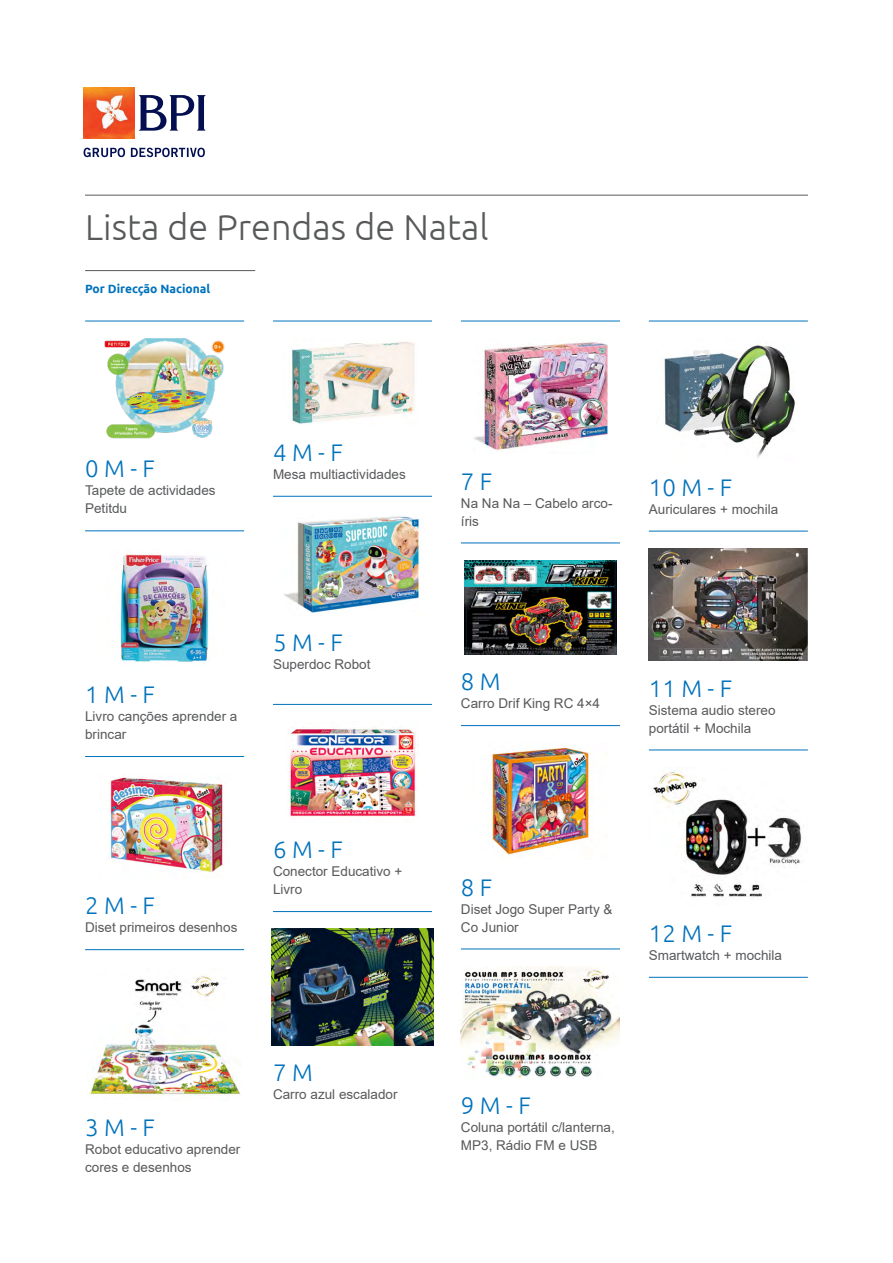
<style>
.page{position:relative;width:893px;height:1263px;background:#fff}
.page>*{position:absolute;margin:0;border:0;box-sizing:border-box;transform-origin:0 0}
.t1{font:300 36px "Ubuntu";color:#58595b}
.t2{font:300 24px "Ubuntu";color:#0072bc}
.t3{font:13.5px/18px "Arial";color:#58595b}
.t4{font:700 12px "Ubuntu";color:#0072bc}
</style>
<div class="page">
<svg style="left:138px;top:95px;width:68px;height:36px"></svg>
<img style="left:84px;top:87px;width:51px;height:52px">
<svg style="left:84px;top:148px;width:41px;height:9px"></svg>
<svg style="left:131px;top:148px;width:74px;height:9px"></svg>
<hr style="left:85px;top:195px;width:723px;height:1px;background:#58595b">
<hr style="left:85px;top:270px;width:170px;height:1px;background:#58595b">
<img style="left:104px;top:338px;width:121px;height:101px">
<img style="left:120px;top:553px;width:89px;height:110px">
<img style="left:109px;top:775px;width:114px;height:101px">
<img style="left:89px;top:975px;width:152px;height:124px">
<hr style="left:85px;top:321px;width:159px;height:1px;background:#0072bc">
<hr style="left:85px;top:530px;width:159px;height:1px;background:#0072bc">
<hr style="left:85px;top:756px;width:159px;height:1px;background:#0072bc">
<hr style="left:85px;top:949px;width:159px;height:1px;background:#0072bc">
<hr style="left:461px;top:543px;width:159px;height:1px;background:#0072bc">
<hr style="left:461px;top:725px;width:159px;height:1px;background:#0072bc">
<hr style="left:461px;top:948px;width:159px;height:1px;background:#0072bc">
<img style="left:284px;top:516px;width:136px;height:97px">
<img style="left:288px;top:727px;width:130px;height:90px">
<hr style="left:273px;top:321px;width:159px;height:1px;background:#0072bc">
<hr style="left:461px;top:321px;width:159px;height:1px;background:#0072bc">
<hr style="left:649px;top:321px;width:159px;height:1px;background:#0072bc">
<hr style="left:273px;top:496px;width:159px;height:1px;background:#0072bc">
<img style="left:292px;top:341px;width:123px;height:83px">
<img style="left:474px;top:342px;width:133px;height:109px">
<img style="left:664px;top:345px;width:131px;height:113px">
<img style="left:464px;top:560px;width:152px;height:94px">
<img style="left:649px;top:548px;width:159px;height:113px">
<img style="left:653px;top:771px;width:149px;height:126px">
<img style="left:490px;top:747px;width:99px;height:110px">
<img style="left:461px;top:966px;width:159px;height:113px">
<hr style="left:273px;top:704px;width:159px;height:1px;background:#0072bc">
<hr style="left:273px;top:911px;width:159px;height:1px;background:#0072bc">
<hr style="left:649px;top:531px;width:159px;height:1px;background:#0072bc">
<hr style="left:649px;top:750px;width:159px;height:1px;background:#0072bc">
<hr style="left:649px;top:977px;width:159px;height:1px;background:#0072bc">
<img style="left:271px;top:929px;width:163px;height:116px">
<h1 class="t1" style="left:85px;top:206px;width:405px">Lista de Prendas de Natal</h1>
<p class="t4" style="left:85px;top:281px;width:127px">Por Direcção Nacional</p>
<h2 class="t2" style="left:85px;top:454px;width:71px">0 M - F</h2>
<p class="t3" style="left:85px;top:482px;width:132px">Tapete de actividades<br>Petitdu</p>
<h2 class="t2" style="left:273px;top:438px;width:71px">4 M - F</h2>
<p class="t3" style="left:273px;top:465px;width:134px">Mesa multiactividades</p>
<h2 class="t2" style="left:85px;top:680px;width:71px">1 M - F</h2>
<p class="t3" style="left:85px;top:707px;width:154px">Livro canções aprender a brincar</p>
<h2 class="t2" style="left:273px;top:628px;width:71px">5 M - F</h2>
<p class="t3" style="left:273px;top:655px;width:99px">Superdoc Robot</p>
<h2 class="t2" style="left:85px;top:891px;width:71px">2 M - F</h2>
<p class="t3" style="left:85px;top:918px;width:154px">Diset primeiros desenhos</p>
<h2 class="t2" style="left:273px;top:835px;width:71px">6 M - F</h2>
<p class="t3" style="left:273px;top:862px;width:131px">Conector Educativo +<br>Livro</p>
<h2 class="t2" style="left:85px;top:1112px;width:71px">3 M - F</h2>
<p class="t3" style="left:85px;top:1140px;width:157px">Robot educativo aprender cores e desenhos</p>
<h2 class="t2" style="left:273px;top:1058px;width:41px">7 M</h2>
<p class="t3" style="left:273px;top:1085px;width:126px">Carro azul escalador</p>
<h2 class="t2" style="left:461px;top:467px;width:33px">7 F</h2>
<p class="t3" style="left:461px;top:494px;width:153px">Na Na Na – Cabelo arco&shy;íris</p>
<h2 class="t2" style="left:649px;top:473px;width:85px">10 M - F</h2>
<p class="t3" style="left:649px;top:500px;width:131px">Auriculares + mochila</p>
<h2 class="t2" style="left:461px;top:667px;width:41px">8 M</h2>
<p class="t3" style="left:461px;top:694px;width:141px">Carro Drif King RC 4×4</p>
<h2 class="t2" style="left:649px;top:674px;width:85px">11 M - F</h2>
<p class="t3" style="left:649px;top:701px;width:128px">Sistema audio stereo portátil + Mochila</p>
<h2 class="t2" style="left:461px;top:872px;width:33px">8 F</h2>
<p class="t3" style="left:461px;top:900px;width:153px">Diset Jogo Super Party &amp;<br>Co Junior</p>
<h2 class="t2" style="left:649px;top:919px;width:85px">12 M - F</h2>
<p class="t3" style="left:649px;top:946px;width:135px">Smartwatch + mochila</p>
<h2 class="t2" style="left:461px;top:1091px;width:71px">9 M - F</h2>
<p class="t3" style="left:461px;top:1118px;width:155px">Coluna portátil c/lanterna,<br>MP3, Rádio FM e USB</p>
</div>
